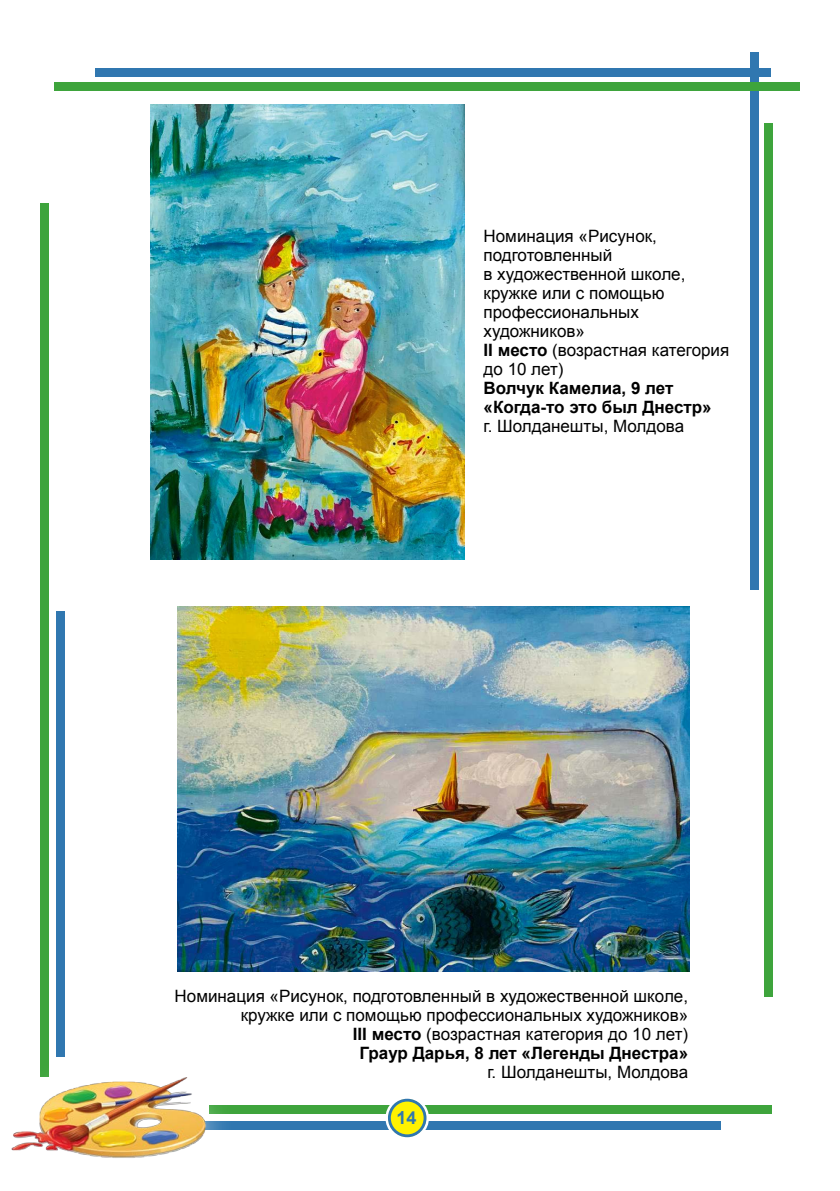
<style>
.page{position:relative;width:840px;height:1191px;background:#fff}
.page>*{position:absolute;margin:0;border:0;box-sizing:border-box;transform-origin:0 0}
.t1{font:700 18px "Arial";color:#3077b0}
.t2{font:17px/19px "Arial";color:#000;text-align:right}
.t3{font:700 17px/19px "Arial";color:#000}
.s1{font-weight:700}
</style>
<div class="page">
<div style="left:749px;top:53px;width:9px;height:537px;background:#3077b0"></div>
<div style="left:95px;top:68px;width:675px;height:8px;background:#3077b0"></div>
<div style="left:54px;top:82px;width:745px;height:9px;background:#3ea43c"></div>
<div style="left:56px;top:612px;width:9px;height:445px;background:#3077b0"></div>
<div style="left:763px;top:124px;width:9px;height:873px;background:#3ea43c"></div>
<div style="left:40px;top:203px;width:8px;height:874px;background:#3ea43c"></div>
<div style="left:178px;top:1121px;width:542px;height:8px;background:#3077b0"></div>
<div style="left:209px;top:1105px;width:562px;height:8px;background:#3ea43c"></div>
<svg style="left:386px;top:1097px;width:41px;height:41px"></svg>
<div style="left:385px;top:1096px;width:44px;height:43px;border:3px solid #fff;border-radius:50%"></div>
<div style="left:388px;top:1098px;width:38px;height:39px;border:3px solid #3077b0;border-radius:50%"></div>
<div style="left:0;top:1050px;width:235px;height:138px;background:#fff"></div>
<img style="left:11px;top:1077px;width:201px;height:81px">
<img style="left:150px;top:105px;width:314px;height:455px">
<img style="left:178px;top:607px;width:510px;height:364px">
<p class="t2" style="left:483px;top:226px;width:247px;text-align:left">Номинация «Рисунок, подготовленный<br>в художественной школе, кружке или с помощью профессиональных художников»<br><span class="s1">ІI место</span> (возрастная категория до 10 лет)</p>
<p class="t3" style="left:483px;top:379px;width:229px">Волчук Камелиа, 9 лет «Когда-то это был Днестр»</p>
<p class="t2" style="left:483px;top:417px;width:202px">г. Шолданешты, Молдова</p>
<p class="t2" style="left:174px;top:986px;width:515px">Номинация «Рисунок, подготовленный в художественной школе, кружке или с помощью профессиональных художников»<br><span class="s1">ІII место</span> (возрастная категория до 10 лет)<br><span class="s1">Граур Дарья, 8 лет «Легенды Днестра»</span></p>
<p class="t2" style="left:487px;top:1062px;width:202px">г. Шолданешты, Молдова</p>
<p class="t1" style="left:396px;top:1105px;width:22px">14</p>
</div>
